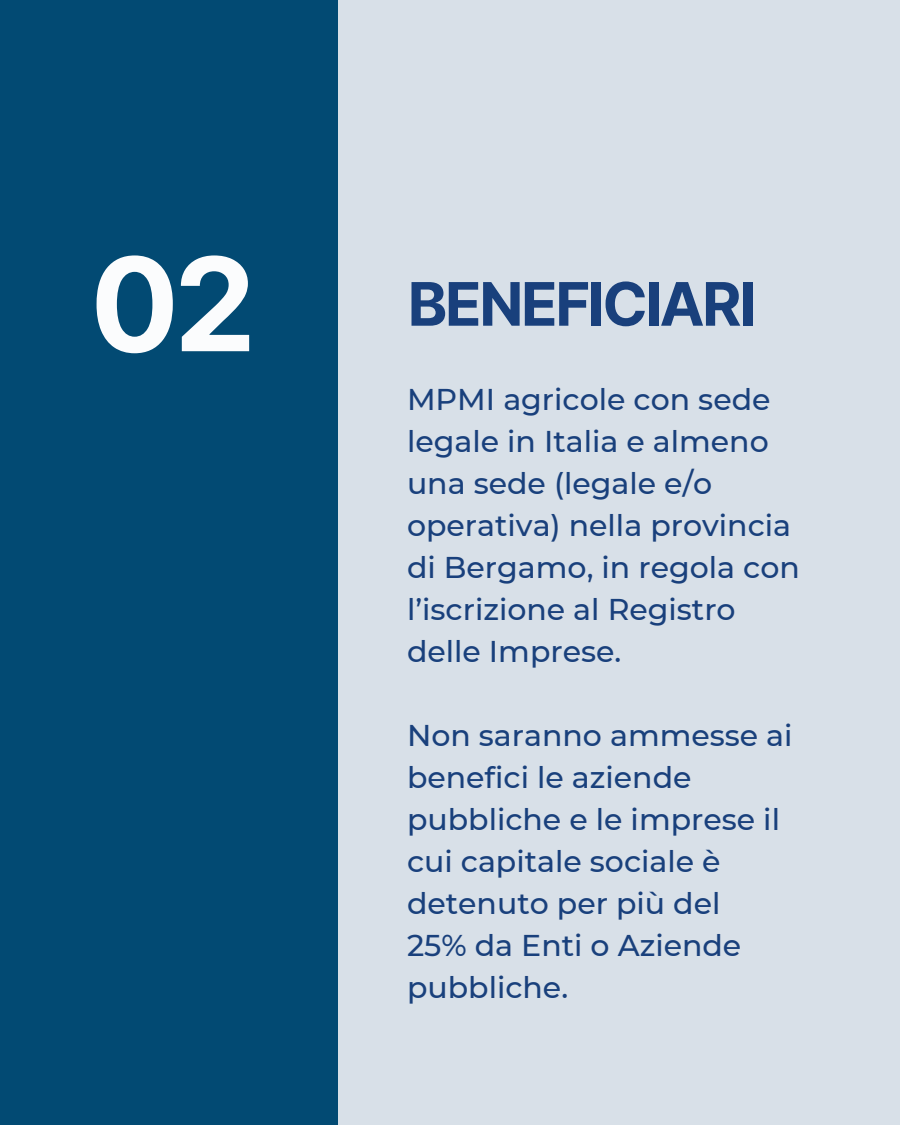
<style>
.page{position:relative;width:900px;height:1125px;background:#d8e0e8}
.page>*{position:absolute;margin:0;border:0;box-sizing:border-box;transform-origin:0 0}
.t1{font:700 129.9px "Inter";color:#fbfcfd}
.t2{font:700 60px "Inter";letter-spacing:-.04em;color:#19407c}
.t3{font:500 30px/42px "Montserrat";color:#19407c}
</style>
<div class="page">
<div style="left:0;top:0;width:338px;height:1125px;background:#024a73"></div>
<p class="t1" style="left:90px;top:226px;width:167px">02</p>
<h1 class="t2" style="left:408px;top:268px;width:350px">BENEFICIARI</h1>
<p class="t3" style="left:407px;top:378px;width:394px">MPMI agricole con sede legale in Italia e almeno una sede (legale e/o operativa) nella provincia di Bergamo, in regola con l’iscrizione al Registro delle Imprese.</p>
<p class="t3" style="left:407px;top:714px;width:387px">Non saranno ammesse ai benefici le aziende pubbliche e le imprese il cui capitale sociale è detenuto per più del</p>
<p class="t3" style="left:407px;top:924px;width:336px">25% da Enti o Aziende pubbliche.</p>
</div>
